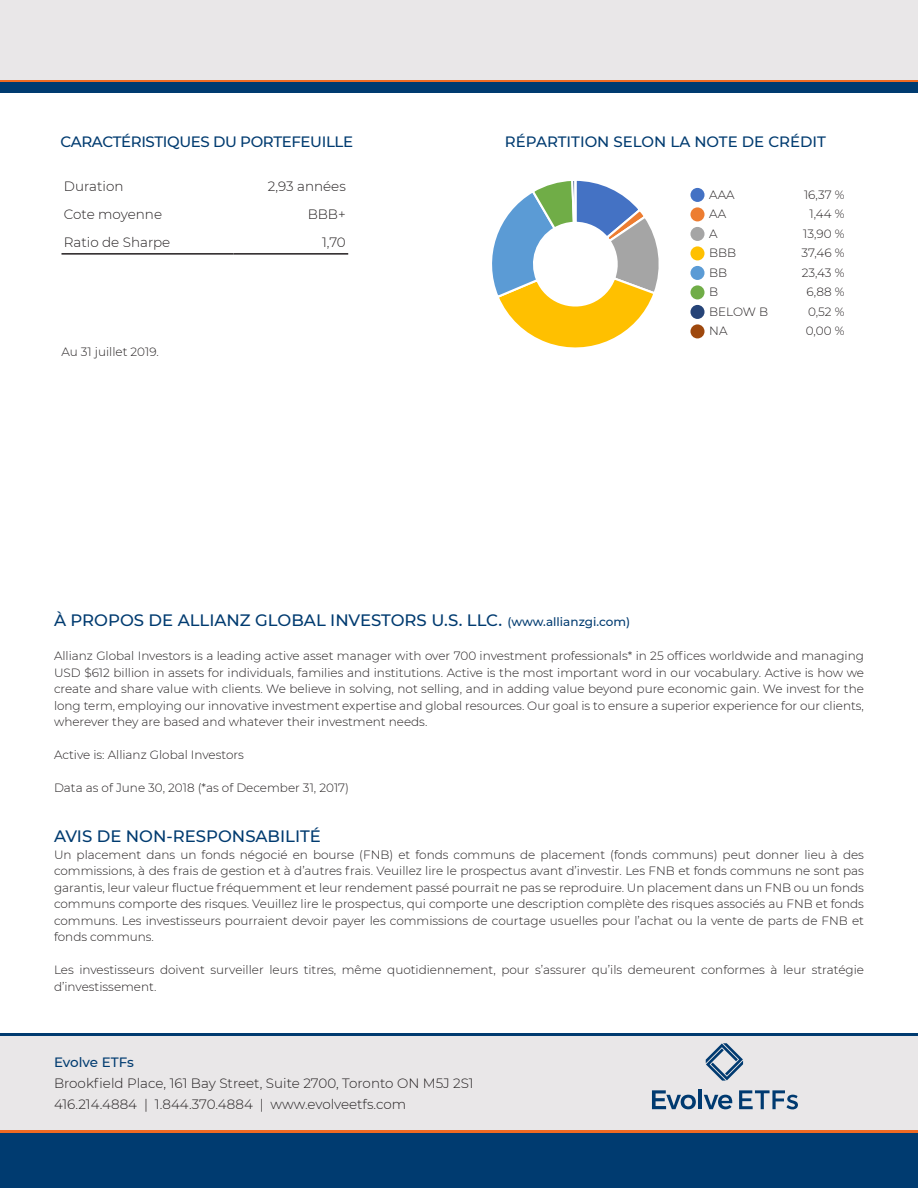
<style>
.page{position:relative;width:918px;height:1188px;background:#fff}
.page>*{position:absolute;margin:0;border:0;box-sizing:border-box;transform-origin:0 0}
.t1{font:500 16.5px "Montserrat";color:#003b70}
.t2{font:500 15px "Montserrat";letter-spacing:-.025em;color:#003b70}
.t3{font:500 15px "Montserrat";color:#003b70}
.t4{font:300 13.5px "Montserrat";color:#231f20}
.t5{font:500 13.5px "Montserrat";letter-spacing:-.005em;color:#003b70}
.t6{font:300 12px/16.5px "Montserrat";color:#231f20;text-align:justify}
.s1{font-size:12px}
</style>
<div class="page">
<div style="left:0;top:0;width:918px;height:80px;background:#e9e7e8"></div>
<hr style="left:0;top:80px;width:918px;height:3px;background:#ef6a22">
<div style="left:0;top:83px;width:918px;height:10px;background:#003b70"></div>
<hr style="left:233px;top:253px;width:115px;height:2px;background:#231f20">
<hr style="left:62px;top:253px;width:171px;height:2px;background:#231f20">
<div style="left:0;top:1036px;width:918px;height:94px;background:#e9e7e8"></div>
<hr style="left:0;top:1033px;width:918px;height:3px;background:#003b70">
<svg style="left:706px;top:1043px;width:37px;height:38px"></svg>
<svg style="left:652px;top:1090px;width:44px;height:19px"></svg>
<hr style="left:698px;top:1089px;width:4px;height:20px;background:#003a70">
<svg style="left:704px;top:1095px;width:28px;height:14px"></svg>
<svg style="left:739px;top:1090px;width:59px;height:19px"></svg>
<div style="left:0;top:1132px;width:918px;height:56px;background:#003b70"></div>
<hr style="left:0;top:1130px;width:918px;height:3px;background:#ef6a22">
<div style="left:690px;top:188px;width:15px;height:14px;background:#4472c4;border-radius:50%"></div>
<div style="left:690px;top:207px;width:15px;height:14px;background:#ed7d31;border-radius:50%"></div>
<div style="left:690px;top:227px;width:15px;height:14px;background:#a5a5a5;border-radius:50%"></div>
<div style="left:690px;top:246px;width:15px;height:14px;background:#ffc000;border-radius:50%"></div>
<div style="left:690px;top:266px;width:15px;height:14px;background:#5b9bd5;border-radius:50%"></div>
<div style="left:690px;top:285px;width:15px;height:14px;background:#70ad47;border-radius:50%"></div>
<div style="left:690px;top:305px;width:15px;height:14px;background:#264478;border-radius:50%"></div>
<div style="left:690px;top:324px;width:15px;height:14px;background:#9e480e;border-radius:50%"></div>
<svg style="left:492px;top:180px;width:167px;height:168px"></svg>
<hr style="left:574px;top:180px;width:2px;height:43px;background:#fff">
<p class="t2" style="left:61px;top:131px;width:294px">CARACTÉRISTIQUES DU PORTEFEUILLE</p>
<p class="t3" style="left:505px;top:131px;width:323px">RÉPARTITION SELON LA NOTE DE CRÉDIT</p>
<p class="t4" style="left:64px;top:177px;width:61px">Duration</p>
<p class="t4" style="left:268px;top:177px;width:80px">2,93 années</p>
<p class="t4" style="left:64px;top:205px;width:100px">Cote moyenne</p>
<p class="t4" style="left:308px;top:205px;width:40px">BBB+</p>
<p class="t4" style="left:64px;top:233px;width:108px">Ratio de Sharpe</p>
<p class="t4" style="left:322px;top:233px;width:25px">1,70</p>
<p class="t6" style="left:62px;top:343px;width:99px">Au 31 juillet 2019.</p>
<p class="t6" style="left:709px;top:186px;width:27px">AAA</p>
<p class="t6" style="left:804px;top:186px;width:42px">16,37 %</p>
<p class="t6" style="left:709px;top:205px;width:18px">AA</p>
<p class="t6" style="left:810px;top:205px;width:37px">1,44 %</p>
<p class="t6" style="left:709px;top:225px;width:10px">A</p>
<p class="t6" style="left:803px;top:225px;width:43px">13,90 %</p>
<p class="t6" style="left:709px;top:244px;width:29px">BBB</p>
<p class="t6" style="left:802px;top:244px;width:45px">37,46 %</p>
<p class="t6" style="left:709px;top:264px;width:20px">BB</p>
<p class="t6" style="left:802px;top:264px;width:44px">23,43 %</p>
<p class="t6" style="left:709px;top:283px;width:11px">B</p>
<p class="t6" style="left:807px;top:283px;width:39px">6,88 %</p>
<p class="t6" style="left:709px;top:303px;width:60px">BELOW B</p>
<p class="t6" style="left:808px;top:303px;width:38px">0,52 %</p>
<p class="t6" style="left:709px;top:323px;width:20px">NA</p>
<p class="t6" style="left:806px;top:323px;width:40px">0,00 %</p>
<p class="t1" style="left:54px;top:609px;width:578px">À PROPOS DE ALLIANZ GLOBAL INVESTORS U.S. LLC. <span class="s1">(www.allianzgi.com)</span></p>
<p class="t6" style="left:54px;top:648px;width:812px">Allianz Global Investors is a leading active asset manager with over 700 investment professionals* in 25 offices worldwide and managing USD $612 billion in assets for individuals, families and institutions. Active is the most important word in our vocabulary. Active is how we create and share value with clients. We believe in solving, not selling, and in adding value beyond pure economic gain. We invest for the long term, employing our innovative investment expertise and global resources. Our goal is to ensure a superior experience for our clients, wherever they are based and whatever their investment needs.</p>
<p class="t6" style="left:54px;top:747px;width:191px">Active is: Allianz Global Investors</p>
<p class="t6" style="left:54px;top:780px;width:297px">Data as of June 30, 2018 (*as of December 31, 2017)</p>
<p class="t1" style="left:54px;top:825px;width:268px">AVIS DE NON-RESPONSABILITÉ</p>
<p class="t6" style="left:54px;top:846px;width:812px">Un placement dans un fonds négocié en bourse (FNB) et fonds communs de placement (fonds communs) peut donner lieu à des commissions, à des frais de gestion et à d’autres frais. Veuillez lire le prospectus avant d’investir. Les FNB et fonds communs ne sont pas garantis, leur valeur fluctue fréquemment et leur rendement passé pourrait ne pas se reproduire. Un placement dans un FNB ou un fonds communs comporte des risques. Veuillez lire le prospectus, qui comporte une description complète des risques associés au FNB et fonds communs. Les investisseurs pourraient devoir payer les commissions de courtage usuelles pour l’achat ou la vente de parts de FNB et fonds communs.</p>
<p class="t6" style="left:54px;top:961px;width:812px">Les investisseurs doivent surveiller leurs titres, même quotidiennement, pour s’assurer qu’ils demeurent conformes à leur stratégie d’investissement.</p>
<p class="t5" style="left:54px;top:1053px;width:82px">Evolve ETFs</p>
<p class="t4" style="left:54px;top:1074px;width:421px">Brookfield Place, 161 Bay Street, Suite 2700, Toronto ON M5J 2S1</p>
<p class="t4" style="left:54px;top:1095px;width:354px">416.214.4884 | 1.844.370.4884 | www.evolveetfs.com</p>
</div>
